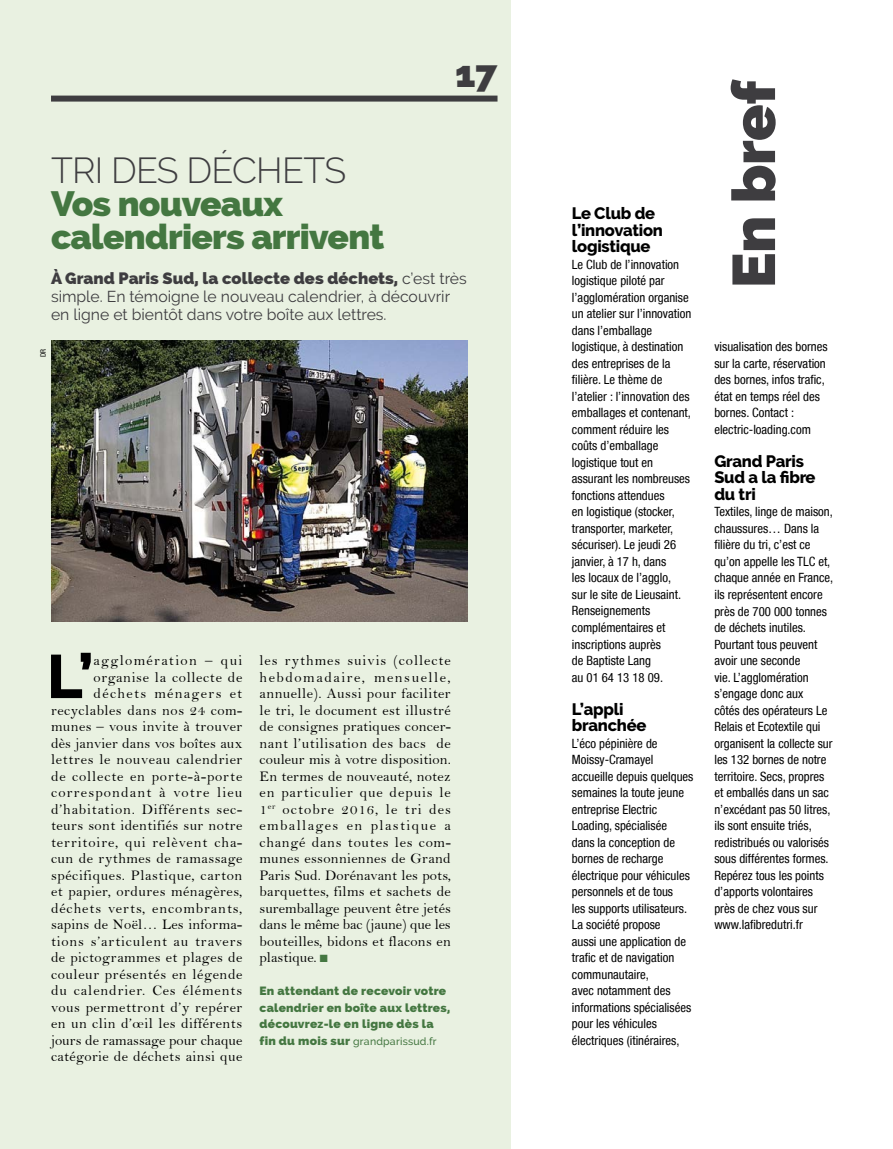
<style>
.page{position:relative;width:893px;height:1149px;background:#fff}
.page>*{position:absolute;margin:0;border:0;box-sizing:border-box;transform-origin:0 0}
.t1{font:800 61.2px "Raleway";color:#000}
.t2{font:800 60px "Raleway";letter-spacing:-.01em;color:#3e3d40}
.t3{font:800 37.5px "Raleway";color:#3e3d40}
.t4{font:300 36px "Raleway";letter-spacing:-.02em;color:#3e3d40}
.t5{font:800 35.25px/33px "Raleway";letter-spacing:-.02em;color:#447741}
.t6{font:800 16.5px/16.5px "Raleway";letter-spacing:-.015em;color:#000}
.t7{font:800 16.5px "Raleway";color:#3e3d40}
.t8{font:15.75px/18px "Raleway";color:#3e3d40}
.t9{font:14.7px/16.5px "Bell";letter-spacing:.04em;color:#000;text-align:right}
.t10{font:condensed 12.75px/16.5px "Helvetica Neue LT";color:#000}
.t11{font:800 12px/16.5px "Raleway";letter-spacing:.02em;color:#447741}
.t12{font:500 10.5px "Raleway";letter-spacing:.02em;color:#447741}
.t13{font:condensed 7.5px "Helvetica Neue LT";color:#000}
.s1{font-weight:400;font-size:15.75px}
.s2{color:#447741}
.s3{font-weight:800;font-size:12px}
</style>
<div class="page">
<div style="left:0;top:0;width:510px;height:1148px;background:#e9f1e1"></div>
<div style="left:51px;top:96px;width:446px;height:6px;background:#3e3d40"></div>
<img style="left:51px;top:340px;width:417px;height:281px">
<h3 class="t3" style="left:455px;top:52px;width:44px">17</h3>
<h3 class="t4" style="left:51px;top:149px;width:297px">TRI DES DÉCHETS</h3>
<h3 class="t5" style="left:51px;top:187px;width:335px">Vos nouveaux calendriers arrivent</h3>
<p class="t7" style="left:51px;top:268px;width:417px">À Grand Paris Sud, la collecte des déchets, <span class="s1">c’est très</span></p>
<p class="t8" style="left:51px;top:287px;width:401px">simple. En témoigne le nouveau calendrier, à découvrir en ligne et bientôt dans votre boîte aux lettres.</p>
<p class="t13" style="left:39px;top:357px;width:9px;rotate:-90deg">DR</p>
<h1 class="t1" style="left:47px;top:641px;width:48px">L’</h1>
<p class="t9" style="left:51px;top:652px;width:193px">agglomération – qui organise la collecte de déchets ménagers et recyclables dans nos 24 com&shy;munes – vous invite à trouver dès janvier dans vos boîtes aux lettres le nouveau calendrier de collecte en porte-à-porte correspondant à votre lieu d’habitation. Différents sec&shy;teurs sont identifiés sur notre territoire, qui relèvent cha&shy;cun de rythmes de ramassage spécifiques. Plastique, carton et papier, ordures ménagères, déchets verts, encombrants, sapins de Noël… Les informa&shy;tions s’articulent au travers de pictogrammes et plages de couleur présentés en légende du calendrier. Ces éléments vous permettront d’y repérer en un clin d’œil les différents jours de ramassage pour chaque catégorie de déchets ainsi que</p>
<p class="t9" style="left:259px;top:652px;width:193px;text-align:justify">les rythmes suivis (collecte hebdomadaire, mensuelle, annuelle). Aussi pour faciliter le tri, le document est illustré de consignes pratiques concer&shy;nant l’utilisation des bacs de couleur mis à votre disposition.<br>En termes de nouveauté, notez en particulier que depuis le 1<sup>er</sup> octobre 2016, le tri des emballages en plastique a changé dans toutes les com&shy;munes essonniennes de Grand Paris Sud. Dorénavant les pots, barquettes, films et sachets de suremballage peuvent être jetés dans le même bac (jaune) que les bouteilles, bidons et flacons en plastique. <span class="s2">■</span></p>
<p class="t11" style="left:259px;top:982px;width:192px">En attendant de recevoir votre calendrier en boîte aux lettres, découvrez-le en ligne dès la</p>
<p class="t12" style="left:259px;top:1034px;width:179px"><span class="s3">fin du mois sur</span> grandparissud.fr</p>
<p class="t6" style="left:572px;top:205px;width:93px">Le Club de l’innovation logistique</p>
<p class="t10" style="left:572px;top:256px;width:121px">Le Club de l’innovation logistique piloté par l’agglomération organise un atelier sur l’innovation dans l’emballage logistique, à destination des entreprises de la filière. Le thème de l’atelier : l’innovation des emballages et contenant, comment réduire les coûts d’emballage logistique tout en assurant les nombreuses fonctions attendues<br>en logistique (stocker, transporter, marketer, sécuriser). Le jeudi 26 janvier, à 17 h, dans<br>les locaux de l’agglo,<br>sur le site de Lieusaint.<br>Renseignements complémentaires et inscriptions auprès<br>de Baptiste Lang<br>au 01 64 13 18 09.</p>
<p class="t6" style="left:572px;top:700px;width:76px">L’appli branchée</p>
<p class="t10" style="left:572px;top:734px;width:123px">L’éco pépinière de<br>Moissy-Cramayel accueille depuis quelques semaines la toute jeune entreprise Electric<br>Loading, spécialisée<br>dans la conception de bornes de recharge électrique pour véhicules personnels et de tous<br>les supports utilisateurs.<br>La société propose<br>aussi une application de trafic et de navigation communautaire,<br>avec notamment des informations spécialisées pour les véhicules électriques (itinéraires,</p>
<h2 class="t2" style="left:719px;top:288px;width:210px;rotate:-90deg">En bref</h2>
<p class="t10" style="left:714px;top:338px;width:115px">visualisation des bornes sur la carte, réservation des bornes, infos trafic, état en temps réel des bornes. Contact : electric-loading.com</p>
<p class="t6" style="left:714px;top:453px;width:103px">Grand Paris<br>Sud a la fibre du tri</p>
<p class="t10" style="left:714px;top:503px;width:120px">Textiles, linge de maison, chaussures… Dans la filière du tri, c’est ce qu’on appelle les TLC et, chaque année en France, ils représentent encore près de 700 000 tonnes de déchets inutiles.<br>Pourtant tous peuvent avoir une seconde<br>vie. L’agglomération s’engage donc aux<br>côtés des opérateurs Le<br>Relais et Ecotextile qui organisent la collecte sur les 132 bornes de notre territoire. Secs, propres et emballés dans un sac n’excédant pas 50 litres, ils sont ensuite triés, redistribués ou valorisés sous différentes formes.<br>Repérez tous les points d’apports volontaires près de chez vous sur www.lafibredutri.fr</p>
</div>
